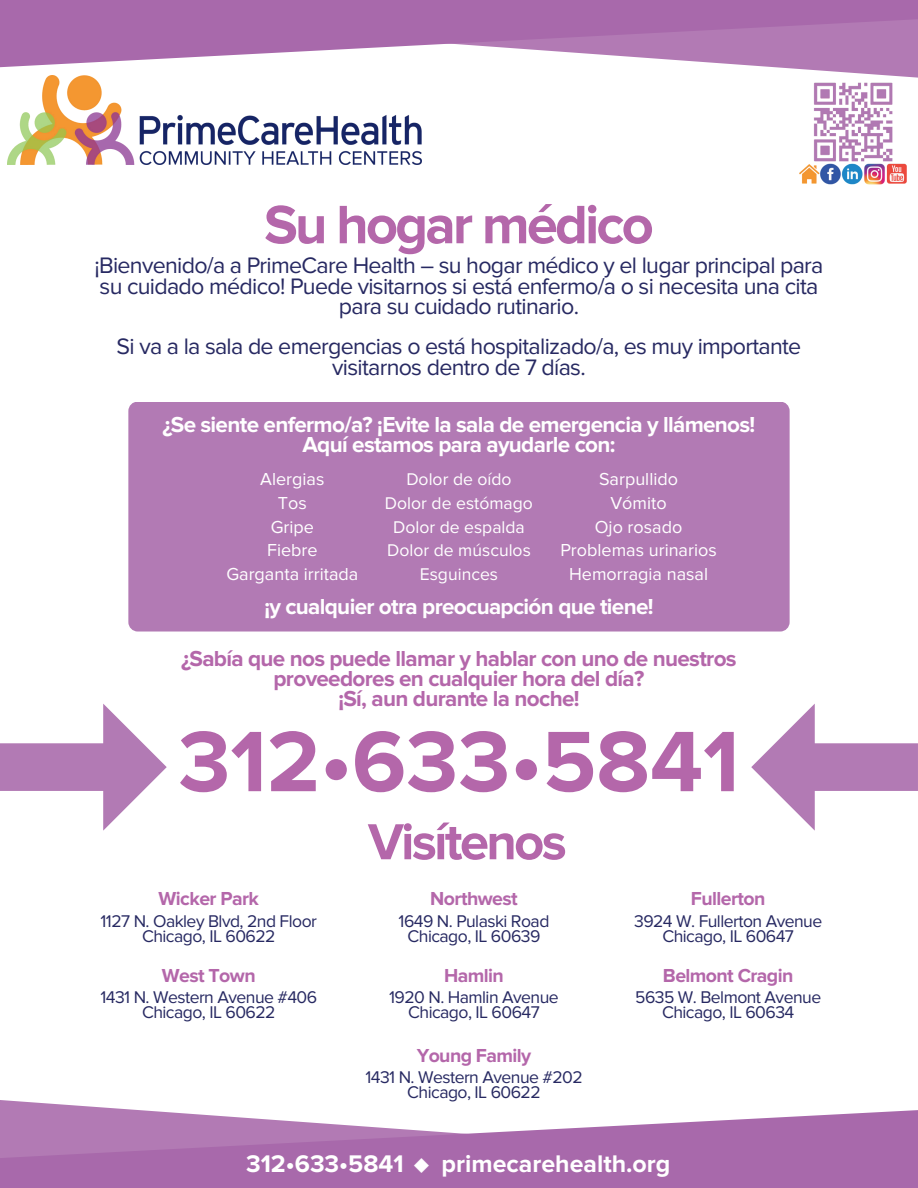
<style>
.page{position:relative;width:918px;height:1188px;background:#fff}
.page>*{position:absolute;margin:0;border:0;box-sizing:border-box;transform-origin:0 0}
.t1{font:700 88.8px "Proxima Nova";color:#b467aa}
.t2{font:700 56.1px "Proxima Nova";letter-spacing:-.05em;color:#b467aa}
.t3{font:700 52.5px "Proxima Nova";letter-spacing:-.05em;color:#b467aa}
.t4{font:700 24.9px "Proxima Nova";color:#fff}
.t5{font:23.25px/20.2px "Proxima Nova";letter-spacing:-.03em;color:#272962;text-align:center}
.t6{font:700 22.5px/20.2px "Proxima Nova";letter-spacing:-.03em;color:#fff;text-align:center}
.t7{font:700 22.5px/20.2px "Proxima Nova";letter-spacing:-.03em;color:#b467aa;text-align:center}
.t8{font:700 19.5px "Proxima Nova";letter-spacing:-.03em;color:#b467aa}
.t9{font:18px/23.7px "Proxima Nova";color:#fff;text-align:center}
.t10{font:17.55px/14.9px "Proxima Nova";letter-spacing:-.03em;color:#272962;text-align:center}
.t11{font:17.55px/23.7px "Proxima Nova";color:#fff;text-align:center}
.s1{font-size:29.7px}
</style>
<div class="page">
<svg style="left:0;top:67px;width:918px;height:11px"></svg>
<svg style="left:0;top:1100px;width:137px;height:10px"></svg>
<svg style="left:0;top:0;width:918px;height:67px;fill:#a869ab"></svg>
<svg style="left:0;top:1110px;width:918px;height:78px;fill:#a869ab"></svg>
<img style="left:7px;top:75px;width:415px;height:89px">
<img style="left:800px;top:82px;width:107px;height:103px">
<div style="left:128px;top:402px;width:662px;height:230px;background:#b27ab4;border-radius:9px"></div>
<svg style="left:0;top:704px;width:166px;height:127px"></svg>
<svg style="left:751px;top:704px;width:167px;height:127px"></svg>
<h2 class="t2" style="left:264px;top:193px;width:391px">Su hogar médico</h2>
<h3 class="t5" style="left:95px;top:256px;width:730px">¡Bienvenido/a a PrimeCare Health – su hogar médico y el lugar principal para su cuidado médico! Puede visitarnos si está enfermo/a o si necesita una cita para su cuidado rutinario.</h3>
<h3 class="t5" style="left:117px;top:337px;width:686px">Si va a la sala de emergencias o está hospitalizado/a, es muy importante visitarnos dentro de 7 días.</h3>
<p class="t6" style="left:163px;top:415px;width:594px">¿Se siente enfermo/a? ¡Evite la sala de emergencia y llámenos!<br>Aquí estamos para ayudarle con:</p>
<p class="t9" style="left:226px;top:468px;width:134px">Alergias<br>Tos<br>Gripe<br>Fiebre<br>Garganta irritada</p>
<p class="t11" style="left:385px;top:468px;width:150px">Dolor de oído<br>Dolor de estómago<br>Dolor de espalda<br>Dolor de músculos<br>Esguinces</p>
<p class="t9" style="left:560px;top:468px;width:158px">Sarpullido<br>Vómito<br>Ojo rosado<br>Problemas urinarios<br>Hemorragia nasal</p>
<p class="t6" style="left:264px;top:597px;width:391px">¡y cualquier otra preocuapción que tiene!</p>
<p class="t7" style="left:181px;top:649px;width:557px">¿Sabía que nos puede llamar y hablar con uno de nuestros proveedores en cualquier hora del día?<br>¡Sí, aun durante la noche!</p>
<h1 class="t1" style="left:178px;top:711px;width:563px">312•633•5841</h1>
<p class="t8" style="left:159px;top:888px;width:102px">Wicker Park</p>
<h3 class="t3" style="left:368px;top:812px;width:200px">Visítenos</h3>
<p class="t8" style="left:430px;top:888px;width:89px">Northwest</p>
<p class="t8" style="left:691px;top:888px;width:76px">Fullerton</p>
<p class="t10" style="left:101px;top:914px;width:218px">1127 N. Oakley Blvd, 2nd Floor<br>Chicago, IL 60622</p>
<p class="t10" style="left:399px;top:914px;width:152px">1649 N. Pulaski Road<br>Chicago, IL 60639</p>
<p class="t10" style="left:634px;top:914px;width:190px">3924 W. Fullerton Avenue<br>Chicago, IL 60647</p>
<p class="t8" style="left:162px;top:964px;width:95px">West Town</p>
<p class="t8" style="left:444px;top:964px;width:61px">Hamlin</p>
<p class="t8" style="left:663px;top:964px;width:132px">Belmont Cragin</p>
<p class="t10" style="left:100px;top:990px;width:218px">1431 N. Western Avenue #406<br>Chicago, IL 60622</p>
<p class="t10" style="left:389px;top:990px;width:171px">1920 N. Hamlin Avenue<br>Chicago, IL 60647</p>
<p class="t10" style="left:635px;top:990px;width:188px">5635 W. Belmont Avenue<br>Chicago, IL 60634</p>
<p class="t8" style="left:417px;top:1044px;width:116px">Young Family</p>
<p class="t10" style="left:365px;top:1070px;width:219px">1431 N. Western Avenue #202<br>Chicago, IL 60622</p>
<h3 class="t4" style="left:246px;top:1149px;width:426px">312•633•5841 <span class="s1">♦</span> primecarehealth.org</h3>
</div>
